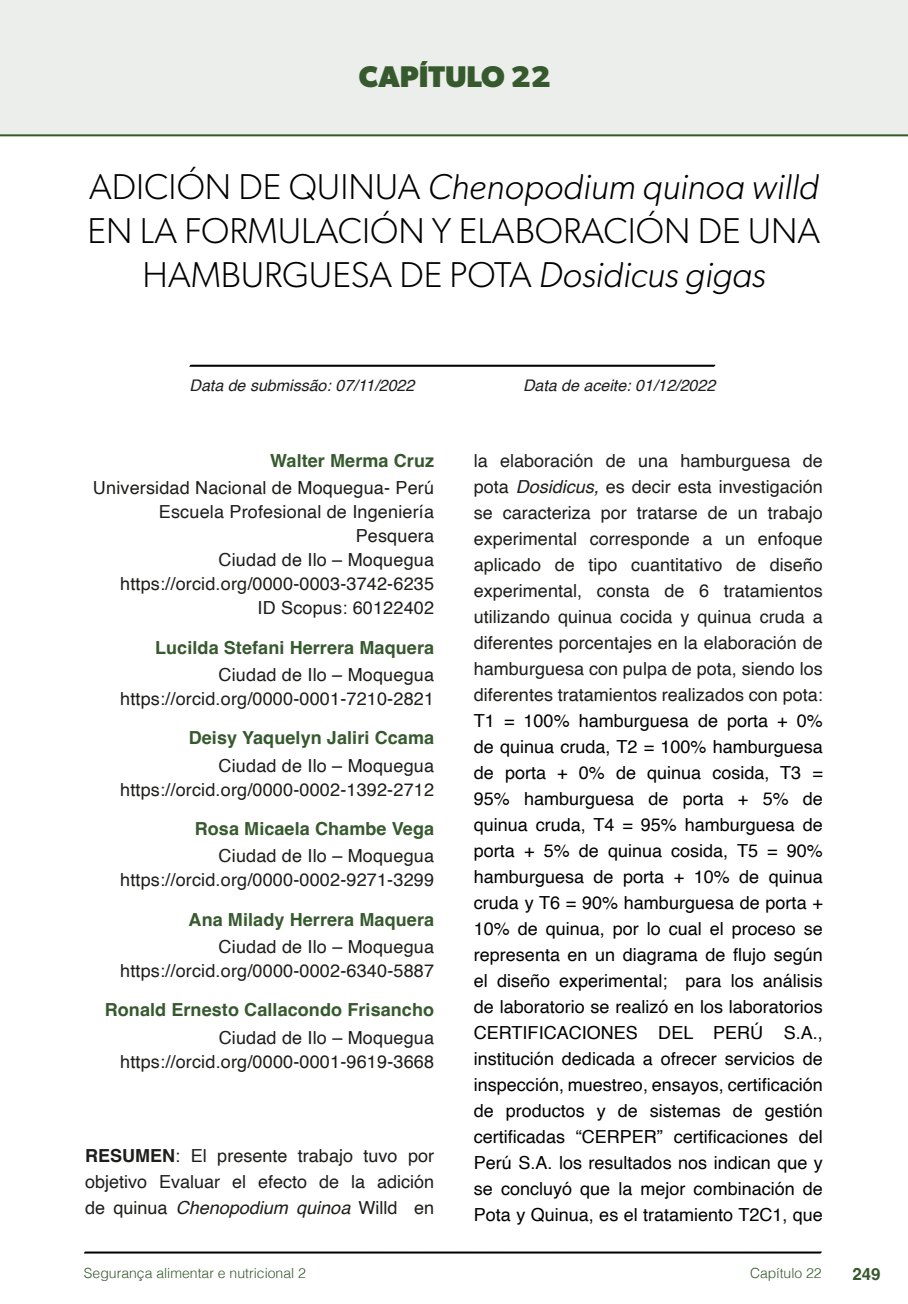
<style>
.page{position:relative;width:908px;height:1304px;background:#fff}
.page>*{position:absolute;margin:0;border:0;box-sizing:border-box;transform-origin:0 0}
.t1{font:300 36px/44px "Gibson";color:#000;text-align:center}
.t2{font:700 30px "Gibson";color:#36592e}
.t3{font:18px/26px "Helvetica";letter-spacing:.01em;color:#1d1d1b;text-align:right}
.t4{font:18px/26px "Helvetica";color:#000;text-align:justify}
.t5{font:700 18px "Helvetica";letter-spacing:.005em;color:#36592e}
.t6{font:700 16.8px "Helvetica";color:#36592e}
.t7{font:italic 16px "Helvetica";color:#1d1d1b}
.t8{font:300 14px "Helvetica";color:#36592e}
.s1{font-style:italic}
.s2{font-weight:700}
</style>
<div class="page">
<svg style="left:84px;top:1251px;width:737px;height:3px"></svg>
<svg style="left:189px;top:364px;width:526px;height:3px"></svg>
<div style="left:0;top:0;width:907px;height:136px;background:#ebeeea"></div>
<div style="left:44px;top:72px;width:68px;height:61px;background:#ebeeea"></div>
<h2 class="t2" style="left:359px;top:58px;width:193px">CAPÍTULO 22</h2>
<h1 class="t1" style="left:88px;top:164px;width:733px">ADICIÓN DE QUINUA <span class="s1">Chenopodium quinoa willd<br></span>EN LA FORMULACIÓN Y ELABORACIÓN DE UNA<br>HAMBURGUESA DE POTA <span class="s1">Dosidicus gigas</span></h1>
<p class="t7" style="left:189px;top:373px;width:226px">Data de submissão: 07/11/2022</p>
<p class="t5" style="left:270px;top:450px;width:165px">Walter Merma Cruz</p>
<p class="t3" style="left:93px;top:477px;width:342px;line-height:24px">Universidad Nacional de Moquegua- Perú<br>Escuela Profesional de Ingeniería<br>Pesquera<br>Ciudad de Ilo – Moquegua https://orcid.org/0000-0003-3742-6235<br>ID Scopus: 60122402</p>
<p class="t5" style="left:155px;top:636px;width:280px">Lucilda Stefani Herrera Maquera</p>
<p class="t3" style="left:120px;top:663px;width:315px;line-height:24px">Ciudad de Ilo – Moquegua https://orcid.org/0000-0001-7210-2821</p>
<p class="t5" style="left:189px;top:727px;width:247px">Deisy Yaquelyn Jaliri Ccama</p>
<p class="t3" style="left:120px;top:754px;width:315px;line-height:24px">Ciudad de Ilo – Moquegua https://orcid.org/0000-0002-1392-2712</p>
<p class="t5" style="left:195px;top:818px;width:241px">Rosa Micaela Chambe Vega</p>
<p class="t3" style="left:120px;top:845px;width:315px;line-height:24px">Ciudad de Ilo – Moquegua https://orcid.org/0000-0002-9271-3299</p>
<p class="t5" style="left:188px;top:908px;width:247px">Ana Milady Herrera Maquera</p>
<p class="t3" style="left:120px;top:935px;width:315px;line-height:24px">Ciudad de Ilo – Moquegua https://orcid.org/0000-0002-6340-5887</p>
<p class="t5" style="left:105px;top:999px;width:331px">Ronald Ernesto Callacondo Frisancho</p>
<p class="t3" style="left:120px;top:1026px;width:315px;line-height:24px">Ciudad de Ilo – Moquegua https://orcid.org/0000-0001-9619-3668</p>
<p class="t3" style="left:85px;top:1143px;width:350px;text-align:justify"><span class="s2">RESUMEN</span>: El presente trabajo tuvo por objetivo Evaluar el efecto de la adición de quinua <span class="s1">Chenopodium quinoa</span> Willd en</p>
<p class="t7" style="left:523px;top:373px;width:194px">Data de aceite: 01/12/2022</p>
<p class="t3" style="left:473px;top:448px;width:350px;text-align:justify">la elaboración de una hamburguesa de pota <span class="s1">Dosidicus,</span> es decir esta investigación se caracteriza por tratarse de un trabajo experimental corresponde a un enfoque aplicado de tipo cuantitativo de diseño experimental, consta de 6 tratamientos utilizando quinua cocida y quinua cruda a diferentes porcentajes en la elaboración de hamburguesa con pulpa de pota, siendo los diferentes tratamientos realizados con pota:</p>
<p class="t4" style="left:473px;top:708px;width:350px">T1 = 100% hamburguesa de porta + 0% de quinua cruda, T2 = 100% hamburguesa de porta + 0% de quinua cosida, T3 = 95% hamburguesa de porta + 5% de quinua cruda, T4 = 95% hamburguesa de porta + 5% de quinua cosida, T5 = 90% hamburguesa de porta + 10% de quinua cruda y T6 = 90% hamburguesa de porta + 10% de quinua, por lo cual el proceso se representa en un diagrama de flujo según el diseño experimental; para los análisis de laboratorio se realizó en los laboratorios CERTIFICACIONES DEL PERÚ S.A., institución dedicada a ofrecer servicios de inspección, muestreo, ensayos, certificación de productos y de sistemas de gestión certificadas “CERPER” certificaciones del Perú S.A. los resultados nos indican que y se concluyó que la mejor combinación de Pota y Quinua, es el tratamiento T2C1, que</p>
<p class="t8" style="left:84px;top:1261px;width:223px">Segurança alimentar e nutricional 2</p>
<p class="t8" style="left:749px;top:1261px;width:73px">Capítulo 22</p>
<p class="t6" style="left:851px;top:1264px;width:30px">249</p>
</div>
